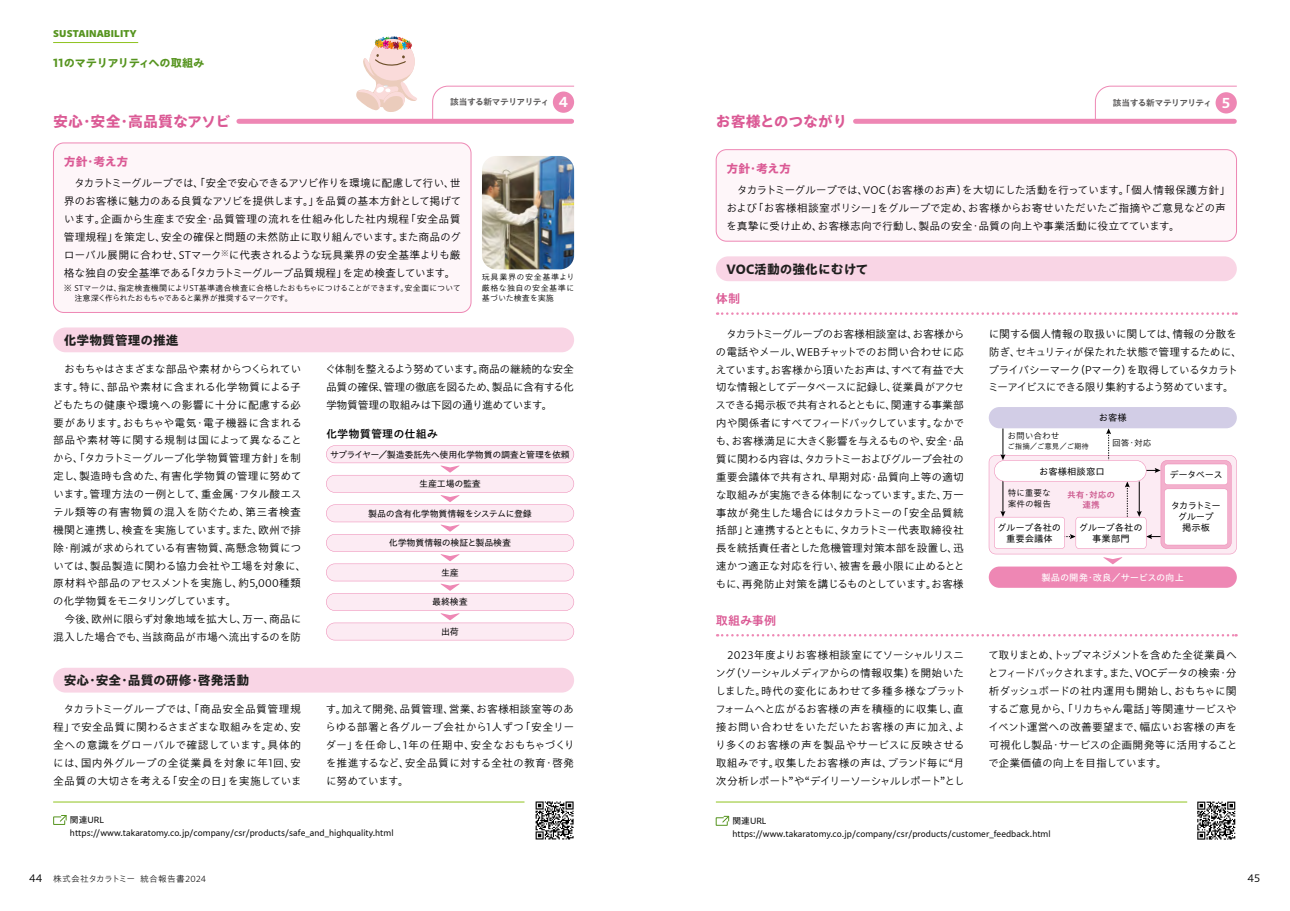
<style>
.page{position:relative;width:1290px;height:911px;background:#fff}
.page>*{position:absolute;margin:0;border:0;box-sizing:border-box;transform-origin:0 0}
.t1{font:700 expanded 15px "P Aoto Gothic Std N";letter-spacing:-.015em;color:#db5a95}
.t2{font:700 expanded 12.75px "P Aoto Gothic Std N";color:#1f1e1d}
.t3{font:700 12.25px "P Aoto Gothic Std N";color:#db5a95}
.t4{font:700 expanded 11.88px "P Aoto Gothic Std N";letter-spacing:-.035em;color:#db5a95}
.t5{font:700 expanded 11.25px "P Aoto Gothic Std N";letter-spacing:-.025em;color:#56941f}
.t6{font:700 11.25px "P Aoto Gothic Std N De";color:#000}
.t7{font:300 11.25px "Sharoa Pro";color:#000}
.t8{font:300 11px/17.9px "P Aoto Gothic Std N";letter-spacing:-.02em;color:#000;text-align:justify}
.t9{font:300 11px/17.9px "P Aoto Gothic Std N";letter-spacing:-.065em;color:#000}
.t10{font:800 10px "Sharoa Pro";letter-spacing:.01em;color:#56941f}
.t11{font:9.38px/11.2px "P Aoto Gothic Std N";letter-spacing:-.015em;color:#000;text-align:center}
.t12{font:500 9.38px "P Aoto Gothic Std N";letter-spacing:-.02em;color:#fff}
.t13{font:9.38px/11.2px "P Aoto Gothic Std N";letter-spacing:-.085em;color:#000;text-align:center}
.t14{font:9px "P Aoto Gothic Std N";letter-spacing:-.025em;color:#000}
.t15{font:8.75px/13.5px "P Aoto Gothic Std N";color:#000}
.t16{font:700 8.75px "P Aoto Gothic Std N";letter-spacing:-.055em;color:#595757}
.t17{font:300 8.75px/11.2px "P Aoto Gothic Std N";letter-spacing:-.01em;color:#000}
.t18{font:300 expanded 8.75px "P Aoto Gothic Std N";letter-spacing:.025em;color:#000}
.t19{font:700 8.75px/10px "P Aoto Gothic Std N De";color:#cb528a;text-align:center}
.t20{font:300 8.12px/10px "P Aoto Gothic Std N";letter-spacing:-.045em;color:#000}
.t21{font:300 8.12px/10.6px "P Aoto Gothic Std N";letter-spacing:-.02em;color:#000;text-align:justify}
.t22{font:300 7.5px "P Aoto Gothic Std N";letter-spacing:-.01em;color:#000}
.s1{font-family:"Sharoa Pro";font-size:15px;color:#fff}
.s2{font-family:"Sharoa Pro";font-stretch:normal;font-size:11.25px}
</style>
<div class="page">
<div style="left:53px;top:143px;width:418px;height:169px;background:#fef6f9;border-radius:10px"></div>
<div style="left:53px;top:143px;width:418px;height:170px;border:1px solid #ee87b4;border-radius:10px"></div>
<div style="left:716px;top:150px;width:520px;height:91px;background:#fef6f9;border-radius:10px"></div>
<div style="left:716px;top:149px;width:521px;height:92px;border:1px solid #ee87b4;border-radius:10px"></div>
<img style="left:482px;top:156px;width:92px;height:113px">
<div style="left:239px;top:119px;width:333px;height:5px;background:#ee87b4"></div>
<div style="left:53px;top:327px;width:521px;height:25px;background:#f9d5e5;border-radius:12px"></div>
<div style="left:53px;top:668px;width:521px;height:24px;background:#f9d5e5;border-radius:12px"></div>
<svg style="left:53px;top:815px;width:14px;height:10px"></svg>
<svg style="left:535px;top:801px;width:38px;height:38px"></svg>
<hr style="left:53px;top:801px;width:471px;height:1px;background:#8fc31f">
<svg style="left:326px;top:445px;width:248px;height:195px"></svg>
<svg style="left:432px;top:86px;width:143px;height:36px"></svg>
<hr style="left:53px;top:42px;width:85px;height:1px;background:#8fc31f">
<div style="left:716px;top:256px;width:521px;height:25px;background:#f9d5e5;border-radius:12px"></div>
<svg style="left:717px;top:312px;width:519px;height:3px"></svg>
<svg style="left:717px;top:634px;width:519px;height:2px"></svg>
<svg style="left:715px;top:815px;width:14px;height:11px"></svg>
<hr style="left:716px;top:801px;width:471px;height:1px;background:#8fc31f">
<div style="left:989px;top:566px;width:248px;height:22px;background:#ee87b4;border-radius:11px"></div>
<div style="left:989px;top:407px;width:248px;height:21px;background:#d2cde6;border-radius:11px"></div>
<svg style="left:989px;top:428px;width:248px;height:136px"></svg>
<div style="left:855px;top:119px;width:379px;height:5px;background:#ee87b4"></div>
<svg style="left:1095px;top:86px;width:142px;height:36px"></svg>
<svg style="left:356px;top:36px;width:61px;height:76px"></svg>
<svg style="left:1197px;top:801px;width:38px;height:38px"></svg>
<p class="t10" style="left:53px;top:25px;width:85px">SUSTAINABILITY</p>
<p class="t5" style="left:53px;top:56px;width:153px">11のマテリアリティへの取組み</p>
<h1 class="t1" style="left:53px;top:113px;width:179px">安心・安全・高品質なアソビ</h1>
<p class="t4" style="left:64px;top:155px;width:66px">方針・考え方</p>
<p class="t16" style="left:450px;top:97px;width:120px">該当する新マテリアリティ <span class="s1">4</span></p>
<p class="t8" style="left:64px;top:175px;width:399px;text-indent:11px">タカラトミーグループでは、「安全で安心できるアソビ作りを環境に配慮して行い、世界のお客様に魅力のある良質なアソビを提供します。」を品質の基本方針として掲げています。企画から生産まで安全・品質管理の流れを仕組み化した社内規程「安全品質管理規程」を策定し、安全の確保と問題の未然防止に取り組んでいます。また商品のグローバル展開に合わせ、STマーク<sup>※</sup>に代表されるような玩具業界の安全基準よりも厳格な独自の安全基準である「タカラトミーグループ品質規程」を定め検査しています。</p>
<p class="t20" style="left:74px;top:283px;width:388px;text-indent:-11px">※ STマークは、指定検査機関によりST基準適合検査に合格したおもちゃにつけることができます。安全面について注意深く作られたおもちゃであると業界が推奨するマークです。</p>
<p class="t2" style="left:64px;top:333px;width:116px">化学物質管理の推進</p>
<p class="t21" style="left:482px;top:272px;width:94px">玩具業界の安全基準より厳格な独自の安全基準に基づいた検査を実施</p>
<p class="t8" style="left:52px;top:361px;width:256px;text-align:left;text-indent:12px">おもちゃはさまざまな部品や素材からつくられています。特に、部品や素材に含まれる化学物質による子どもたちの健康や環境への影響に十分に配慮する必要があります。おもちゃや電気・電子機器に含まれる部品や素材等に関する規制は国によって異なることから、「タカラトミーグループ化学物質管理方針」を制定し、製造時も含めた、有害化学物質の管理に努めています。管理方法の一例として、重金属・フタル酸エステル類等の有害物質の混入を防ぐため、第三者検査機関と連携し、検査を実施しています。また、欧州で排除・削減が求められている有害物質、高懸念物質については、製品製造に関わる協力会社や工場を対象に、原材料や部品のアセスメントを実施し、約5,000種類の化学物質をモニタリングしています。</p>
<p class="t8" style="left:53px;top:611px;width:250px;text-align:right">今後、欧州に限らず対象地域を拡大し、万一、商品に混入した場合でも、当該商品が市場へ流出するのを防</p>
<p class="t2" style="left:64px;top:673px;width:187px">安心・安全・品質の研修・啓発活動</p>
<p class="t8" style="left:325px;top:361px;width:251px">ぐ体制を整えるよう努めています。商品の継続的な安全品質の確保、管理の徹底を図るため、製品に含有する化学物質管理の取組みは下図の通り進めています。</p>
<p class="t6" style="left:326px;top:427px;width:113px">化学物質管理の仕組み</p>
<p class="t14" style="left:330px;top:448px;width:241px">サプライヤー／製造委託先へ使用化学物質の調査と管理を依頼</p>
<p class="t14" style="left:419px;top:478px;width:63px">生産工場の監査</p>
<p class="t14" style="left:368px;top:507px;width:165px">製品の含有化学物質情報をシステムに登録</p>
<p class="t14" style="left:389px;top:537px;width:124px">化学物質情報の検証と製品検査</p>
<p class="t14" style="left:441px;top:566px;width:19px">生産</p>
<p class="t14" style="left:432px;top:595px;width:37px">最終検査</p>
<p class="t14" style="left:441px;top:625px;width:19px">出荷</p>
<p class="t8" style="left:53px;top:701px;width:250px;text-indent:11px">タカラトミーグループでは、「商品安全品質管理規程」で安全品質に関わるさまざまな取組みを定め、安全への意識をグローバルで確認しています。具体的には、国内外グループの全従業員を対象に年1回、安全品質の大切さを考える「安全の日」を実施していま</p>
<p class="t15" style="left:70px;top:813px;width:325px">関連URL https://www.takaratomy.co.jp/company/csr/products/safe_and_highquality.html</p>
<p class="t8" style="left:325px;top:701px;width:251px">す。加えて開発、品質管理、営業、お客様相談室等のあらゆる部署と各グループ会社から1人ずつ「安全リーダー」を任命し、1年の任期中、安全なおもちゃづくりを推進するなど、安全品質に対する全社の教育・啓発に努めています。</p>
<h1 class="t1" style="left:716px;top:113px;width:133px">お客様とのつながり</h1>
<p class="t4" style="left:726px;top:162px;width:66px">方針・考え方</p>
<p class="t16" style="left:1113px;top:98px;width:119px">該当する新マテリアリティ <span class="s1">5</span></p>
<p class="t8" style="left:726px;top:182px;width:506px;text-align:left;text-indent:11px">タカラトミーグループでは、VOC（お客様のお声）を大切にした活動を行っています。「個人情報保護方針」および「お客様相談室ポリシー」をグループで定め、お客様からお寄せいただいたご指摘やご意見などの声を真摯に受け止め、お客様志向で行動し、製品の安全・品質の向上や事業活動に役立てています。</p>
<p class="t2" style="left:726px;top:262px;width:143px">VOC活動の強化にむけて</p>
<p class="t3" style="left:716px;top:292px;width:26px">体制</p>
<p class="t8" style="left:715px;top:325px;width:251px;text-indent:11px">タカラトミーグループのお客様相談室は、お客様からの電話やメール、WEBチャットでのお問い合わせに応えています。お客様から頂いたお声は、すべて有益で大切な情報としてデータベースに記録し、従業員がアクセスできる掲示板で共有されるとともに、関連する事業部内や関係者にすべてフィードバックしています。なかでも、お客様満足に大きく影響を与えるものや、安全・品質に関わる内容は、タカラトミーおよびグループ会社の重要会議体で共有され、早期対応・品質向上等の適切な取組みが実施できる体制になっています。また、万一事故が発生した場合にはタカラトミーの「安全品質統括部」と連携するとともに、タカラトミー代表取締役社長を統括責任者とした危機管理対策本部を設置し、迅速かつ適正な対応を行い、被害を最小限に止めるとともに、再発防止対策を講じるものとしています。お客様</p>
<p class="t3" style="left:716px;top:613px;width:62px">取組み事例</p>
<p class="t8" style="left:715px;top:647px;width:252px;text-align:left;text-indent:12px">2023年度よりお客様相談室にてソーシャルリスニング（ソーシャルメディアからの情報収集）を開始いたしました。時代の変化にあわせて多種多様なプラットフォームへと広がるお客様の声を積極的に収集し、直接お問い合わせをいただいたお客様の声に加え、より多くのお客様の声を製品やサービスに反映させる取組みです。収集したお客様の声は、ブランド毎に“月次分析レポート”や“デイリーソーシャルレポート”とし</p>
<p class="t9" style="left:988px;top:325px;width:256px">に関する個人情報の取扱いに関しては、情報の分散を防ぎ、セキュリティが保たれた状態で管理するために、プライバシーマーク（Pマーク）を取得しているタカラトミーアイビスにできる限り集約するよう努めています。</p>
<p class="t11" style="left:1099px;top:413px;width:30px">お客様</p>
<p class="t17" style="left:1007px;top:431px;width:54px">お問い合わせ</p>
<p class="t22" style="left:1007px;top:441px;width:83px">ご指摘／ご意見／ご期待</p>
<p class="t17" style="left:1008px;top:487px;width:45px">特に重要な案件の報告</p>
<p class="t17" style="left:1112px;top:437px;width:41px">回答・対応</p>
<p class="t11" style="left:1039px;top:466px;width:67px">お客様相談窓口</p>
<p class="t19" style="left:1067px;top:490px;width:49px">共有・対応の連携</p>
<p class="t11" style="left:997px;top:523px;width:66px">グループ各社の重要会議体</p>
<p class="t11" style="left:1079px;top:523px;width:66px">グループ各社の事業部門</p>
<p class="t11" style="left:1169px;top:470px;width:55px">データベース</p>
<p class="t13" style="left:1171px;top:500px;width:51px">タカラトミーグループ<br>掲示板</p>
<p class="t12" style="left:1041px;top:572px;width:144px">製品の開発・改良／サービスの向上</p>
<p class="t8" style="left:988px;top:647px;width:251px">て取りまとめ、トップマネジメントを含めた全従業員へとフィードバックされます。また、VOCデータの検索･分析ダッシュボードの社内運用も開始し、おもちゃに関するご意見から、「リカちゃん電話」等関連サービスやイベント運営への改善要望まで、幅広いお客様の声を可視化し製品･サービスの企画開発等に活用することで企業価値の向上を目指しています。</p>
<p class="t15" style="left:732px;top:814px;width:320px">関連URL https://www.takaratomy.co.jp/company/csr/products/customer_feedback.html</p>
<p class="t18" style="left:29px;top:872px;width:179px"><span class="s2">44</span> 株式会社タカラトミー 統合報告書2024</p>
<p class="t7" style="left:1247px;top:868px;width:14px">45</p>
</div>
